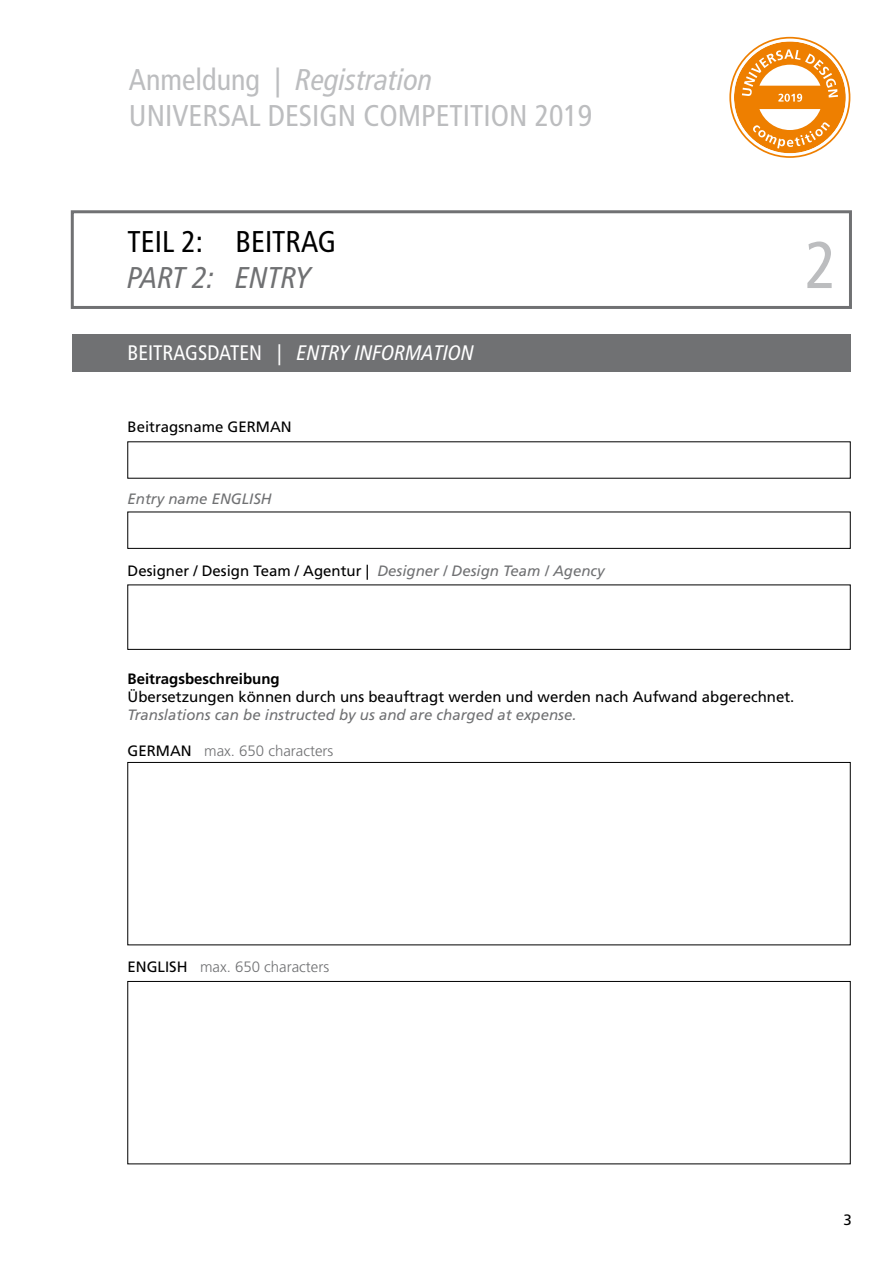
<style>
.page{position:relative;width:893px;height:1263px;background:#fff}
.page>*{position:absolute;margin:0;border:0;box-sizing:border-box;transform-origin:0 0}
.t1{font:condensed 66px "Frutiger LT Pro";color:#bcbdbf}
.t2{font:condensed 30px/36px "Frutiger LT Pro";color:#bcbdbf}
.t3{font:condensed 30px "Frutiger LT Pro";color:#000}
.t4{font:italic condensed 30px "Frutiger LT Pro";color:#707173}
.t5{font:italic condensed 21px "Frutiger LT Pro";color:#fff}
.t6{font:15px "Frutiger LT Pro";color:#000}
.t7{font:italic 15px "Frutiger LT Pro";color:#707173}
.t8{font:300 15px "Frutiger LT Pro";color:#707173}
.t9{font:700 15px "Frutiger LT Pro";color:#000}
.s1{font-style:italic}
.s2{font-style:normal}
.s3{font-style:italic;color:#707173}
.s4{font-weight:400;color:#000}
</style>
<div class="page">
<div style="left:72px;top:335px;width:778px;height:37px;background:#707173"></div>
<div style="left:128px;top:512px;width:722px;height:37px;border:1px solid #000"></div>
<div style="left:128px;top:762px;width:722px;height:183px;border:1px solid #000"></div>
<div style="left:128px;top:981px;width:722px;height:183px;border:1px solid #000"></div>
<div style="left:71px;top:210px;width:781px;height:99px;border:3px solid #707173"></div>
<svg style="left:729px;top:37px;width:121px;height:121px"></svg>
<h2 class="t2" style="left:129px;top:62px;width:465px">Anmeldung | <span class="s1">Registration<br></span>UNIVERSAL DESIGN COMPETITION 2019</h2>
<h2 class="t3" style="left:128px;top:224px;width:210px">TEIL 2: BEITRAG</h2>
<h2 class="t4" style="left:128px;top:260px;width:185px">PART 2: ENTRY</h2>
<h3 class="t5" style="left:128px;top:340px;width:348px"><span class="s2">BEITRAGSDATEN |</span> ENTRY INFORMATION</h3>
<p class="t6" style="left:128px;top:418px;width:166px">Beitragsname GERMAN</p>
<p class="t7" style="left:128px;top:490px;width:146px">Entry name ENGLISH</p>
<p class="t6" style="left:128px;top:562px;width:479px">Designer / Design Team / Agentur | <span class="s3">Designer / Design Team / Agency</span></p>
<h1 class="t1" style="left:805px;top:227px;width:33px">2</h1>
<p class="t9" style="left:128px;top:670px;width:154px">Beitragsbeschreibung</p>
<p class="t6" style="left:128px;top:688px;width:668px">Übersetzungen können durch uns beauftragt werden und werden nach Aufwand abgerechnet.</p>
<p class="t7" style="left:128px;top:706px;width:451px">Translations can be instructed by us and are charged at expense.</p>
<p class="t8" style="left:128px;top:742px;width:207px"><span class="s4">GERMAN</span> max. 650 characters</p>
<p class="t8" style="left:128px;top:958px;width:203px"><span class="s4">ENGLISH</span> max. 650 characters</p>
<p class="t6" style="left:843px;top:1210px;width:10px">3</p>
</div>
